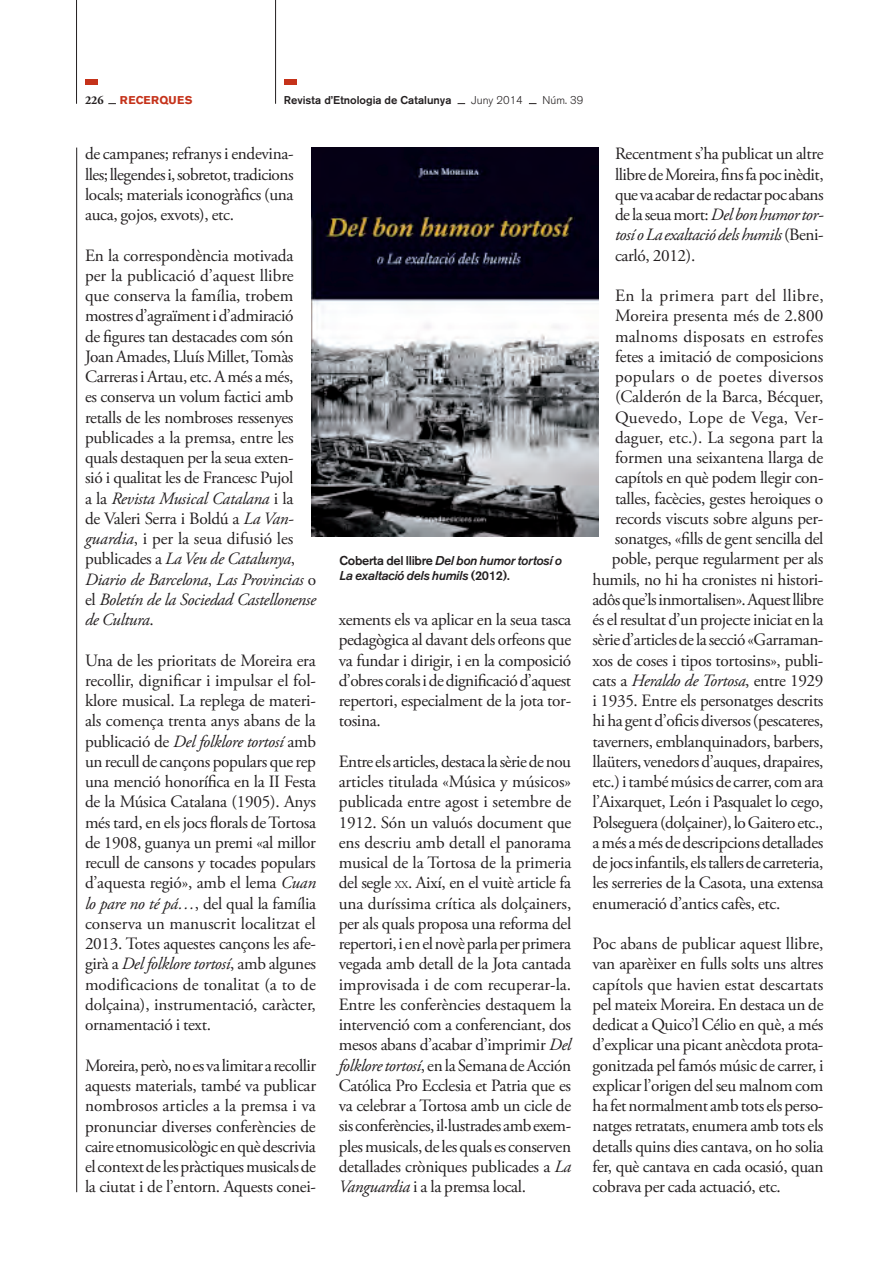
<style>
.page{position:relative;width:893px;height:1263px;background:#fff}
.page>*{position:absolute;margin:0;border:0;box-sizing:border-box;transform-origin:0 0}
.Text{font:17.25px/20.2px "Adobe Garamond Pro";letter-spacing:-.02em;color:#231f20;text-align:justify}
.Text-2{font:17.25px "Adobe Garamond Pro";letter-spacing:.02em;color:#231f20}
.Text-3{font:italic 17.25px "Adobe Garamond Pro";letter-spacing:-.02em;color:#231f20}
.Text-4{font:17.25px "Adobe Garamond Pro";letter-spacing:.005em;color:#231f20}
.Text-5{font:17.25px "Adobe Garamond Pro";letter-spacing:.015em;color:#231f20}
.Text-6{font:17.25px "Adobe Garamond Pro";letter-spacing:.025em;color:#231f20}
.Text-7{font:17.25px "Adobe Garamond Pro";color:#231f20}
.FOTO_text{font:italic 500 12.75px/15px "Akzidenz Grotesk BE";letter-spacing:-.02em;color:#231f20}
.t1{font:700 12px "Adobe Garamond Pro";color:#231f20}
.t2{font:500 11.25px "Akzidenz Grotesk BE";color:#231f20}
.t3{font:300 11.25px "Akzidenz Grotesk BE";color:#231f20}
.t4{font:700 11.25px "Akzidenz Grotesk BE";letter-spacing:.03em;color:#c5321a}
.s1{font-style:italic}
.s2{font-style:normal}
.s3{font-size:10.5px}
</style>
<div class="page">
<hr style="left:275px;top:0;width:1px;height:104px;background:#231f20">
<hr style="left:76px;top:0;width:1px;height:104px;background:#231f20">
<hr style="left:76px;top:148px;width:1px;height:1044px;background:#231f20">
<div style="left:85px;top:79px;width:12px;height:6px;background:#c5321a"></div>
<div style="left:284px;top:79px;width:12px;height:6px;background:#c5321a"></div>
<img style="left:312px;top:148px;width:286px;height:389px">
<p class="t1" style="left:85px;top:93px;width:20px">226</p>
<p class="t4" style="left:120px;top:93px;width:74px">RECERQUES</p>
<p class="t2" style="left:284px;top:93px;width:169px">Revista d’Etnologia de Catalunya</p>
<p class="t3" style="left:471px;top:94px;width:53px">Juny 2014</p>
<p class="t3" style="left:543px;top:94px;width:42px">Núm. 39</p>
<p class="Text" style="left:85px;top:144px;width:210px">de campanes; refranys i endevina&shy;lles; llegendes i, sobretot, tradicions locals; materials iconogràfics (una auca, gojos, exvots), etc.</p>
<p class="Text" style="left:85px;top:246px;width:232px;text-align:left">En la correspondència motivada per la publicació d’aquest llibre que conserva la família, trobem mostres d’agraïment i d’admiració<br>de figures tan destacades com són<br>Joan Amades, Lluís Millet, Tomàs<br>Carreras i Artau, etc. A més a més,<br>es conserva un volum factici amb retalls de les nombroses ressenyes publicades a la premsa, entre les quals destaquen per la seua exten-<br>sió i qualitat les de Francesc Pujol<br>a la <span class="s1">Revista Musical Catalana</span> i la<br>de Valeri Serra i Boldú a <span class="s1">La Van&shy;guardia</span>, i per la seua difusió les publicades a <span class="s1">La Veu de Catalunya</span>,<br><span class="s1">Diario de Barcelona</span>, <span class="s1">Las Provincias</span> o el <span class="s1">Boletín de la Sociedad Castellonense de Cultura</span>.</p>
<p class="Text" style="left:85px;top:651px;width:233px">Una de les prioritats de Moreira era recollir, dignificar i impulsar el fol&shy;klore musical. La replega de materi&shy;als comença trenta anys abans de la publicació de <span class="s1">Del folklore tortosí</span> amb un recull de cançons populars que rep una menció honorífica en la II Festa de la Música Catalana (1905). Anys més tard, en els jocs florals de Tortosa de 1908, guanya un premi «al millor recull de cansons y tocades populars d’aquesta regió», amb el lema <span class="s1">Cuan lo pare no té pá…</span>, del qual la família conserva un manuscrit localitzat el 2013. Totes aquestes cançons les afe&shy;girà a <span class="s1">Del folklore tortosí</span>, amb algunes modificacions de tonalitat (a to de dolçaina), instrumentació, caràcter, ornamentació i text.</p>
<p class="Text" style="left:85px;top:1056px;width:233px">Moreira, però, no es va limitar a recollir aquests materials, també va publicar nombrosos articles a la premsa i va pronunciar diverses conferències de caire etnomusicològic en què descrivia el context de les pràctiques musicals de la ciutat i de l’entorn. Aquests conei-</p>
<p class="FOTO_text" style="left:339px;top:553px;width:224px"><span class="s2">Coberta del llibre</span> Del bon humor tortosí o<br>La exaltació dels humils <span class="s2">(2012).</span></p>
<p class="Text" style="left:339px;top:610px;width:234px">xements els va aplicar en la seua tasca pedagògica al davant dels orfeons que va fundar i dirigir, i en la composició d’obres corals i de dignificació d’aquest repertori, especialment de la jota tor&shy;tosina.</p>
<p class="Text" style="left:339px;top:752px;width:234px">Entre els articles, destaca la sèrie de nou articles titulada «Música y músicos» publicada entre agost i setembre de 1912. Són un valuós document que ens descriu amb detall el panorama musical de la Tortosa de la primeria del segle <span class="s3">XX</span>. Així, en el vuitè article fa una duríssima crítica als dolçainers, per als quals proposa una reforma del repertori, i en el novè parla per primera vegada amb detall de la Jota cantada improvisada i de com recuperar-la.<br>Entre les conferències destaquem la intervenció com a conferenciant, dos mesos abans d’acabar d’imprimir <span class="s1">Del folklore tortosí</span>, en la Semana de Acción Católica Pro Ecclesia et Patria que es va celebrar a Tortosa amb un cicle de sis conferències, il·lustrades amb exem&shy;ples musicals, de les quals es conserven detallades cròniques publicades a <span class="s1">La Vanguardia</span> i a la premsa local.</p>
<p class="Text" style="left:615px;top:144px;width:210px">Recentment s’ha publicat un altre llibre de Moreira, fins fa poc inèdit, que va acabar de redactar poc abans de la seua mort: <span class="s1">Del bon humor tor&shy;tosí o La exaltació dels humils</span> (Beni&shy;carló, 2012).</p>
<p class="Text-6" style="left:615px;top:285px;width:210px">En la primera part del llibre,</p>
<p class="Text-7" style="left:615px;top:305px;width:210px">Moreira presenta més de 2.800</p>
<p class="Text-5" style="left:615px;top:326px;width:210px">malnoms disposats en estrofes</p>
<p class="Text" style="left:615px;top:347px;width:210px">fetes a imitació de composicions</p>
<p class="Text-2" style="left:615px;top:366px;width:210px">populars o de poetes diversos</p>
<p class="Text" style="left:615px;top:387px;width:210px">(Calderón de la Barca, Bécquer,</p>
<p class="Text-2" style="left:615px;top:407px;width:210px">Quevedo, Lope de Vega, Ver-</p>
<p class="Text-4" style="left:615px;top:427px;width:210px">daguer, etc.). La segona part la</p>
<p class="Text" style="left:615px;top:448px;width:210px">formen una seixantena llarga de</p>
<p class="Text" style="left:615px;top:468px;width:210px">capítols en què podem llegir con-</p>
<p class="Text" style="left:615px;top:489px;width:210px">talles, facècies, gestes heroiques o</p>
<p class="Text" style="left:615px;top:509px;width:210px">records viscuts sobre alguns per-</p>
<p class="Text" style="left:615px;top:529px;width:210px">sonatges, «fills de gent sencilla del</p>
<p class="Text" style="left:612px;top:549px;width:213px">poble, perque regularment per als</p>
<p class="Text" style="left:592px;top:570px;width:232px">humils, no hi ha cronistes ni histori-</p>
<p class="Text" style="left:592px;top:590px;width:233px">adôs que’ls inmortalisen». Aquest llibre</p>
<p class="Text" style="left:592px;top:610px;width:232px">és el resultat d’un projecte iniciat en la</p>
<p class="Text" style="left:592px;top:630px;width:232px">sèrie d’articles de la secció «Garraman-</p>
<p class="Text" style="left:592px;top:651px;width:232px">xos de coses i tipos tortosins», publi-</p>
<p class="Text-3" style="left:592px;top:670px;width:233px"><span class="s2">cats a</span> Heraldo de Tortosa<span class="s2">, entre 1929</span></p>
<p class="Text" style="left:592px;top:691px;width:233px">i 1935. Entre els personatges descrits</p>
<p class="Text" style="left:592px;top:711px;width:233px">hi ha gent d’oficis diversos (pescateres,</p>
<p class="Text" style="left:592px;top:732px;width:233px">taverners, emblanquinadors, barbers,</p>
<p class="Text" style="left:592px;top:752px;width:232px">llaüters, venedors d’auques, drapaires,</p>
<p class="Text" style="left:592px;top:772px;width:233px">etc.) i també músics de carrer, com ara</p>
<p class="Text" style="left:592px;top:792px;width:232px">l’Aixarquet, León i Pasqualet lo cego,</p>
<p class="Text" style="left:592px;top:813px;width:232px">Polseguera (dolçainer), lo Gaitero etc.,</p>
<p class="Text" style="left:592px;top:833px;width:232px">a més a més de descripcions detallades</p>
<p class="Text" style="left:592px;top:853px;width:232px">de jocs infantils, els tallers de carreteria,</p>
<p class="Text" style="left:592px;top:873px;width:232px">les serreries de la Casota, una extensa</p>
<p class="Text" style="left:592px;top:894px;width:189px">enumeració d’antics cafès, etc.</p>
<p class="Text" style="left:592px;top:934px;width:233px">Poc abans de publicar aquest llibre, van aparèixer en fulls solts uns altres capítols que havien estat descartats pel mateix Moreira. En destaca un de dedicat a Quico’l Célio en què, a més d’explicar una picant anècdota prota&shy;gonitzada pel famós músic de carrer, i explicar l’origen del seu malnom com ha fet normalment amb tots els perso&shy;natges retratats, enumera amb tots els detalls quins dies cantava, on ho solia fer, què cantava en cada ocasió, quan cobrava per cada actuació, etc.</p>
</div>
